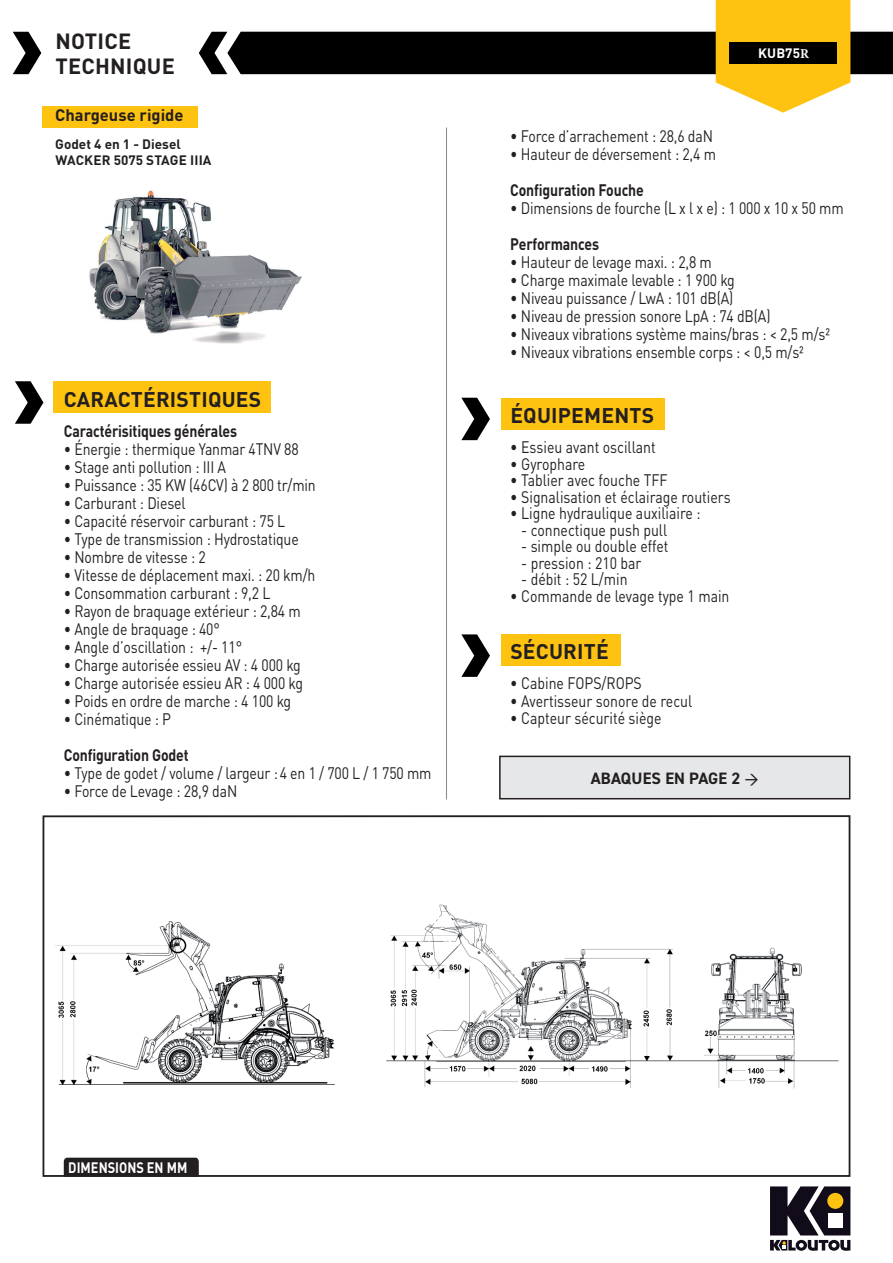
<style>
.page{position:relative;width:893px;height:1263px;background:#fff}
.page>*{position:absolute;margin:0;border:0;box-sizing:border-box;transform-origin:0 0}
.t1{font:700 21.75px/26px "DIN Pro";letter-spacing:.01em;color:#231f20}
.t2{font:700 21px "DIN Pro";letter-spacing:.01em;color:#231f20}
.t3{font:16.5px "DIN Pro";letter-spacing:-.01em;color:#231f20;scale:.85 1}
.t4{font:700 16.5px "DIN Pro";letter-spacing:-.01em;color:#231f20;scale:.85 1}
.t5{font:700 16.5px "DIN Pro";letter-spacing:-.01em;color:#231f20}
.t6{font:700 16.5px "DIN2014";letter-spacing:.01em;color:#231f20}
.t7{font:700 15px "DIN Pro";color:#fff;scale:.85 1}
.t8{font:700 13.5px/16.2px "DIN Pro";color:#231f20}
.t9{font:700 13.5px "DIN Pro";letter-spacing:.005em;color:#fff}
.s1{font-family:"Minion Pro"}
</style>
<div class="page">
<img style="left:89px;top:190px;width:213px;height:154px">
<div style="left:54px;top:381px;width:217px;height:32px;background:#fec210"></div>
<svg style="left:13px;top:32px;width:28px;height:42px"></svg>
<svg style="left:199px;top:0;width:694px;height:113px"></svg>
<svg style="left:770px;top:1186px;width:80px;height:65px"></svg>
<div style="left:43px;top:106px;width:155px;height:22px;background:#fec210"></div>
<hr style="left:446px;top:128px;width:1px;height:671px;background:#8a8c8f">
<div style="left:729px;top:42px;width:108px;height:22px;background:#000001"></div>
<svg style="left:15px;top:381px;width:28px;height:43px"></svg>
<div style="left:501px;top:398px;width:163px;height:31px;background:#fec210"></div>
<svg style="left:461px;top:398px;width:29px;height:42px"></svg>
<img style="left:55px;top:904px;width:784px;height:185px">
<div style="left:43px;top:815px;width:807px;height:362px;border:2px solid #231f20"></div>
<div style="left:64px;top:1158px;width:135px;height:19px;background:#231f20"></div>
<div style="left:501px;top:634px;width:120px;height:32px;background:#fec210"></div>
<svg style="left:461px;top:634px;width:29px;height:43px"></svg>
<div style="left:500px;top:756px;width:350px;height:43px;background:#e6e7e9"></div>
<div style="left:499px;top:756px;width:351px;height:43px;border:2px solid #231f20"></div>
<h1 class="t1" style="left:55px;top:25px;width:121px">NOTICE<br>TECHNIQUE</h1>
<p class="t5" style="left:55px;top:101px;width:130px">Chargeuse rigide</p>
<p class="t8" style="left:55px;top:134px;width:158px">Godet 4 en 1 - Diesel<br>WACKER 5075 STAGE IIIA</p>
<p class="t2" style="left:64px;top:382px;width:199px">CARACTÉRISTIQUES</p>
<p class="t4" style="left:64px;top:417px;width:205px">Caractérisitiques générales</p>
<p class="t3" style="left:64px;top:436px;width:278px">• Énergie : thermique Yanmar 4TNV 88</p>
<p class="t3" style="left:64px;top:454px;width:193px">• Stage anti pollution : III A</p>
<p class="t3" style="left:64px;top:472px;width:298px">• Puissance : 35 KW (46CV) à 2 800 tr/min</p>
<p class="t3" style="left:64px;top:490px;width:145px">• Carburant : Diesel</p>
<p class="t3" style="left:64px;top:508px;width:262px">• Capacité réservoir carburant : 75 L</p>
<p class="t3" style="left:64px;top:526px;width:278px">• Type de transmission : Hydrostatique</p>
<p class="t3" style="left:64px;top:544px;width:169px">• Nombre de vitesse : 2</p>
<p class="t3" style="left:64px;top:562px;width:298px">• Vitesse de déplacement maxi. : 20 km/h</p>
<p class="t3" style="left:64px;top:580px;width:245px">• Consommation carburant : 9,2 L</p>
<p class="t3" style="left:64px;top:598px;width:280px">• Rayon de braquage extérieur : 2,84 m</p>
<p class="t3" style="left:64px;top:616px;width:185px">• Angle de braquage : 40°</p>
<p class="t3" style="left:64px;top:634px;width:211px">• Angle d’oscillation : +/- 11°</p>
<p class="t3" style="left:64px;top:652px;width:280px">• Charge autorisée essieu AV : 4 000 kg</p>
<p class="t3" style="left:64px;top:670px;width:283px">• Charge autorisée essieu AR : 4 000 kg</p>
<p class="t3" style="left:64px;top:688px;width:269px">• Poids en ordre de marche : 4 100 kg</p>
<p class="t3" style="left:64px;top:706px;width:128px">• Cinématique : P</p>
<p class="t4" style="left:64px;top:741px;width:148px">Configuration Godet</p>
<p class="t3" style="left:64px;top:760px;width:434px">• Type de godet / volume / largeur : 4 en 1 / 700 L / 1 750 mm</p>
<p class="t3" style="left:64px;top:778px;width:206px">• Force de Levage : 28,9 daN</p>
<p class="t9" style="left:758px;top:42px;width:52px">KUB75<span class="s1">R</span></p>
<p class="t3" style="left:510px;top:123px;width:240px">• Force d’arrachement : 28,6 daN</p>
<p class="t3" style="left:510px;top:141px;width:244px">• Hauteur de déversement : 2,4 m</p>
<p class="t4" style="left:510px;top:177px;width:159px">Configuration Fouche</p>
<p class="t3" style="left:510px;top:195px;width:394px">• Dimensions de fourche (L x l x e) : 1 000 x 10 x 50 mm</p>
<p class="t4" style="left:510px;top:231px;width:106px">Performances</p>
<p class="t3" style="left:510px;top:249px;width:239px">• Hauteur de levage maxi. : 2,8 m</p>
<p class="t3" style="left:510px;top:267px;width:266px">• Charge maximale levable : 1 900 kg</p>
<p class="t3" style="left:510px;top:285px;width:264px">• Niveau puissance / LwA : 101 dB(A)</p>
<p class="t3" style="left:510px;top:303px;width:308px">• Niveau de pression sonore LpA : 74 dB(A)</p>
<p class="t3" style="left:510px;top:321px;width:377px">• Niveaux vibrations système mains/bras : &lt; 2,5 m/s²</p>
<p class="t3" style="left:510px;top:339px;width:347px">• Niveaux vibrations ensemble corps : &lt; 0,5 m/s²</p>
<p class="t2" style="left:510px;top:398px;width:145px">ÉQUIPEMENTS</p>
<p class="t3" style="left:510px;top:434px;width:173px">• Essieu avant oscillant</p>
<p class="t3" style="left:510px;top:451px;width:90px">• Gyrophare</p>
<p class="t3" style="left:510px;top:467px;width:187px">• Tablier avec fouche TFF</p>
<p class="t3" style="left:510px;top:484px;width:261px">• Signalisation et éclairage routiers</p>
<p class="t3" style="left:510px;top:500px;width:225px">• Ligne hydraulique auxiliaire :</p>
<p class="t3" style="left:521px;top:517px;width:173px">- connectique push pull</p>
<p class="t3" style="left:521px;top:533px;width:175px">- simple ou double effet</p>
<p class="t3" style="left:521px;top:550px;width:143px">- pression : 210 bar</p>
<p class="t3" style="left:521px;top:566px;width:127px">- débit : 52 L/min</p>
<p class="t3" style="left:510px;top:583px;width:259px">• Commande de levage type 1 main</p>
<p class="t2" style="left:510px;top:634px;width:100px">SÉCURITÉ</p>
<p class="t3" style="left:510px;top:670px;width:156px">• Cabine FOPS/ROPS</p>
<p class="t3" style="left:510px;top:688px;width:216px">• Avertisseur sonore de recul</p>
<p class="t3" style="left:510px;top:705px;width:179px">• Capteur sécurité siège</p>
<p class="t6" style="left:591px;top:767px;width:170px">ABAQUES EN PAGE 2 →</p>
<p class="t7" style="left:68px;top:1155px;width:142px">DIMENSIONS EN MM</p>
</div>
